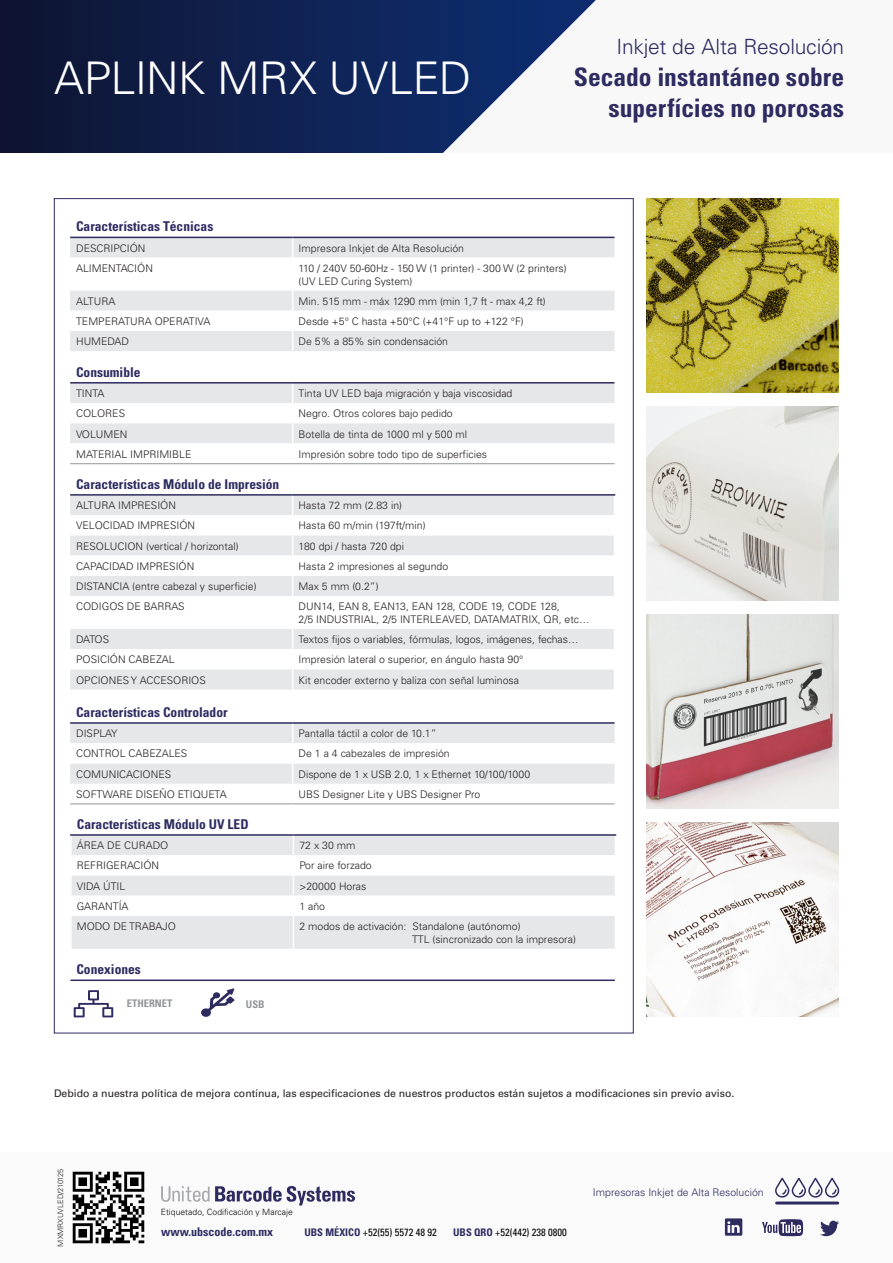
<style>
.page{position:relative;width:893px;height:1263px;background:#fff}
.page>*{position:absolute;margin:0;border:0;box-sizing:border-box;transform-origin:0 0}
.t1{font:300 45px "Univers";letter-spacing:-.02em;color:#fff}
.t2{font:700 condensed 25.5px/31.5px "Univers";color:#2d2b60;text-align:right}
.t3{font:300 21px "Univers";letter-spacing:-.01em;color:#2d2b60}
.t4{font:700 condensed 13.5px "Univers";color:#2d2b60}
.t5{font:700 condensed 12px "Univers";color:#2d2b60}
.t6{font:300 10.5px "Univers";color:#231f20}
.t7{font:10.5px "Univers";color:#231f20}
.t8{font:condensed 10.5px "Univers";color:#000}
.t9{font:300 10.5px "Univers";color:#2d2b60}
.t10{font:700 condensed 10.5px "Univers";color:#939598}
.t11{font:300 8.55px "Univers";color:#0b090c}
.t12{font:300 7.5px "Univers";color:#231f20}
.s1{font-weight:700;color:#2d2b60}
</style>
<div class="page">
<div style="left:0;top:1152px;width:893px;height:111px;background:#fafafa"></div>
<svg style="left:0;top:0;width:442px;height:153px"></svg>
<svg style="left:442px;top:0;width:154px;height:153px"></svg>
<svg style="left:725px;top:1218px;width:17px;height:18px"></svg>
<svg style="left:762px;top:1219px;width:41px;height:17px"></svg>
<svg style="left:820px;top:1221px;width:19px;height:15px"></svg>
<hr style="left:71px;top:979px;width:544px;height:2px;background:#2d2b60">
<svg style="left:74px;top:990px;width:39px;height:27px"></svg>
<svg style="left:201px;top:988px;width:34px;height:29px"></svg>
<img style="left:646px;top:198px;width:193px;height:195px">
<img style="left:646px;top:406px;width:193px;height:194px">
<img style="left:646px;top:614px;width:193px;height:194px">
<img style="left:646px;top:822px;width:193px;height:194px">
<svg style="left:775px;top:1177px;width:65px;height:21px"></svg>
<hr style="left:777px;top:1201px;width:61px;height:3px;background:#2d2b60">
<svg style="left:161px;top:1186px;width:194px;height:19px"></svg>
<svg style="left:70px;top:238px;width:544px;height:546px;fill:#e6e7e9"></svg>
<svg style="left:70px;top:258px;width:544px;height:205px"></svg>
<svg style="left:70px;top:515px;width:544px;height:248px"></svg>
<svg style="left:292px;top:238px;width:1px;height:20px"></svg>
<hr style="left:292px;top:258px;width:1px;height:32px;background:#fff">
<svg style="left:292px;top:290px;width:1px;height:61px"></svg>
<svg style="left:292px;top:384px;width:1px;height:79px"></svg>
<svg style="left:292px;top:724px;width:1px;height:80px"></svg>
<hr style="left:70px;top:804px;width:223px;height:1px;background:#939598">
<hr style="left:293px;top:804px;width:321px;height:1px;background:#939598">
<hr style="left:70px;top:237px;width:223px;height:1px;background:#2d2b60">
<hr style="left:293px;top:237px;width:321px;height:1px;background:#2d2b60">
<hr style="left:70px;top:382px;width:223px;height:2px;background:#2d2b60">
<hr style="left:293px;top:382px;width:321px;height:2px;background:#2d2b60">
<hr style="left:70px;top:494px;width:223px;height:2px;background:#2d2b60">
<hr style="left:293px;top:494px;width:322px;height:2px;background:#2d2b60">
<hr style="left:70px;top:722px;width:223px;height:2px;background:#2d2b60">
<hr style="left:293px;top:722px;width:321px;height:2px;background:#2d2b60">
<svg style="left:292px;top:496px;width:1px;height:100px"></svg>
<hr style="left:292px;top:596px;width:1px;height:33px;background:#fff">
<svg style="left:292px;top:629px;width:1px;height:60px"></svg>
<hr style="left:70px;top:463px;width:223px;height:1px;background:#939598">
<hr style="left:293px;top:463px;width:321px;height:1px;background:#939598">
<div style="left:72px;top:916px;width:543px;height:33px;background:#e6e7e9"></div>
<hr style="left:293px;top:916px;width:1px;height:33px;background:#fff">
<svg style="left:72px;top:836px;width:543px;height:60px"></svg>
<hr style="left:70px;top:834px;width:223px;height:2px;background:#2d2b60">
<hr style="left:293px;top:834px;width:323px;height:2px;background:#2d2b60">
<img style="left:72px;top:1171px;width:73px;height:73px">
<p class="t1" style="left:54px;top:51px;width:419px">APLINK MRX UVLED</p>
<p class="t3" style="left:616px;top:34px;width:229px">Inkjet de Alta Resolución</p>
<p class="t2" style="left:574px;top:61px;width:272px">Secado instantáneo sobre superfícies no porosas</p>
<p class="t4" style="left:76px;top:218px;width:139px">Características Técnicas</p>
<p class="t6" style="left:76px;top:242px;width:71px">DESCRIPCIÓN</p>
<p class="t6" style="left:299px;top:242px;width:167px">Impresora Inkjet de Alta Resolución</p>
<p class="t6" style="left:76px;top:262px;width:78px">ALIMENTACIÓN</p>
<p class="t6" style="left:299px;top:262px;width:270px">110 / 240V 50-60Hz - 150 W (1 printer) - 300 W (2 printers)</p>
<p class="t6" style="left:299px;top:274px;width:115px">(UV LED Curing System)</p>
<p class="t6" style="left:76px;top:295px;width:41px">ALTURA</p>
<p class="t6" style="left:299px;top:295px;width:249px">Min. 515 mm - máx 1290 mm (min 1,7 ft - max 4,2 ft)</p>
<p class="t6" style="left:76px;top:315px;width:136px">TEMPERATURA OPERATIVA</p>
<p class="t6" style="left:299px;top:315px;width:227px">Desde +5° C hasta +50°C (+41°F up to +122 °F)</p>
<p class="t6" style="left:76px;top:335px;width:55px">HUMEDAD</p>
<p class="t6" style="left:299px;top:335px;width:151px">De 5% a 85% sin condensación</p>
<p class="t4" style="left:76px;top:364px;width:66px">Consumible</p>
<p class="t6" style="left:76px;top:387px;width:30px">TINTA</p>
<p class="t6" style="left:299px;top:387px;width:215px">Tinta UV LED baja migración y baja viscosidad</p>
<p class="t6" style="left:76px;top:407px;width:51px">COLORES</p>
<p class="t6" style="left:299px;top:407px;width:156px">Negro. Otros colores bajo pedido</p>
<p class="t6" style="left:76px;top:427px;width:53px">VOLUMEN</p>
<p class="t6" style="left:299px;top:427px;width:170px">Botella de tinta de 1000 ml y 500 ml</p>
<p class="t6" style="left:76px;top:448px;width:117px">MATERIAL IMPRIMIBLE</p>
<p class="t6" style="left:299px;top:448px;width:190px">Impresión sobre todo tipo de superficies</p>
<p class="t4" style="left:76px;top:476px;width:205px">Características Módulo de Impresión</p>
<p class="t6" style="left:76px;top:499px;width:101px">ALTURA IMPRESIÓN</p>
<p class="t6" style="left:299px;top:499px;width:105px">Hasta 72 mm (2.83 in)</p>
<p class="t6" style="left:76px;top:519px;width:121px">VELOCIDAD IMPRESIÓN</p>
<p class="t6" style="left:299px;top:519px;width:128px">Hasta 60 m/min (197ft/min)</p>
<p class="t6" style="left:76px;top:540px;width:164px">RESOLUCION (vertical / horizontal)</p>
<p class="t6" style="left:299px;top:540px;width:107px">180 dpi / hasta 720 dpi</p>
<p class="t6" style="left:76px;top:560px;width:120px">CAPACIDAD IMPRESIÓN</p>
<p class="t6" style="left:299px;top:560px;width:151px">Hasta 2 impresiones al segundo</p>
<p class="t6" style="left:76px;top:580px;width:182px">DISTANCIA (entre cabezal y superficie)</p>
<p class="t6" style="left:299px;top:580px;width:81px">Max 5 mm (0.2”)</p>
<p class="t6" style="left:76px;top:600px;width:110px">CODIGOS DE BARRAS</p>
<p class="t6" style="left:299px;top:600px;width:263px">DUN14, EAN 8, EAN13, EAN 128, CODE 19, CODE 128,</p>
<p class="t6" style="left:299px;top:613px;width:293px">2/5 INDUSTRIAL, 2/5 INTERLEAVED, DATAMATRIX, QR, etc…</p>
<p class="t6" style="left:76px;top:633px;width:35px">DATOS</p>
<p class="t6" style="left:299px;top:633px;width:281px">Textos fijos o variables, fórmulas, logos, imágenes, fechas…</p>
<p class="t6" style="left:76px;top:653px;width:100px">POSICIÓN CABEZAL</p>
<p class="t6" style="left:299px;top:653px;width:226px">Impresión lateral o superior, en ángulo hasta 90°</p>
<p class="t6" style="left:76px;top:673px;width:131px">OPCIONES Y ACCESORIOS</p>
<p class="t6" style="left:299px;top:673px;width:222px">Kit encoder externo y baliza con señal luminosa</p>
<p class="t4" style="left:76px;top:704px;width:153px">Características Controlador</p>
<p class="t6" style="left:76px;top:727px;width:43px">DISPLAY</p>
<p class="t6" style="left:299px;top:727px;width:139px">Pantalla táctil a color de 10.1”</p>
<p class="t6" style="left:76px;top:747px;width:113px">CONTROL CABEZALES</p>
<p class="t6" style="left:299px;top:747px;width:153px">De 1 a 4 cabezales de impresión</p>
<p class="t6" style="left:76px;top:768px;width:97px">COMUNICACIONES</p>
<p class="t6" style="left:299px;top:768px;width:233px">Dispone de 1 x USB 2.0, 1 x Ethernet 10/100/1000</p>
<p class="t6" style="left:76px;top:788px;width:152px">SOFTWARE DISEÑO ETIQUETA</p>
<p class="t6" style="left:299px;top:788px;width:183px">UBS Designer Lite y UBS Designer Pro</p>
<p class="t4" style="left:77px;top:816px;width:173px">Características Módulo UV LED</p>
<p class="t6" style="left:77px;top:839px;width:93px">ÁREA DE CURADO</p>
<p class="t6" style="left:299px;top:839px;width:58px">72 x 30 mm</p>
<p class="t6" style="left:77px;top:859px;width:84px">REFRIGERACIÓN</p>
<p class="t6" style="left:299px;top:859px;width:74px">Por aire forzado</p>
<p class="t6" style="left:77px;top:880px;width:50px">VIDA ÚTIL</p>
<p class="t6" style="left:299px;top:880px;width:69px">&gt;20000 Horas</p>
<p class="t6" style="left:77px;top:900px;width:53px">GARANTÍA</p>
<p class="t6" style="left:299px;top:900px;width:27px">1 año</p>
<p class="t6" style="left:77px;top:920px;width:100px">MODO DE TRABAJO</p>
<p class="t6" style="left:299px;top:920px;width:223px">2 modos de activación: Standalone (autónomo)</p>
<p class="t6" style="left:412px;top:933px;width:165px">TTL (sincronizado con la impresora)</p>
<p class="t4" style="left:76px;top:961px;width:66px">Conexiones</p>
<p class="t10" style="left:127px;top:997px;width:47px">ETHERNET</p>
<p class="t10" style="left:246px;top:998px;width:20px">USB</p>
<p class="t7" style="left:54px;top:1087px;width:682px">Debido a nuestra política de mejora contínua, las especificaciones de nuestros productos están sujetos a modificaciones sin previo aviso.</p>
<p class="t12" style="left:56px;top:1246px;width:80px;rotate:-90deg">MXMRXUVLED/210125</p>
<p class="t11" style="left:161px;top:1206px;width:134px">Etiquetado, Codificación y Marcaje</p>
<p class="t5" style="left:161px;top:1224px;width:114px">www.ubscode.com.mx</p>
<p class="t8" style="left:304px;top:1225px;width:134px"><span class="s1">UBS MÉXICO</span> +52(55) 5572 48 92</p>
<p class="t8" style="left:453px;top:1225px;width:115px"><span class="s1">UBS QRO</span> +52(442) 238 0800</p>
<p class="t9" style="left:593px;top:1186px;width:172px">Impresoras Inkjet de Alta Resolución</p>
</div>
